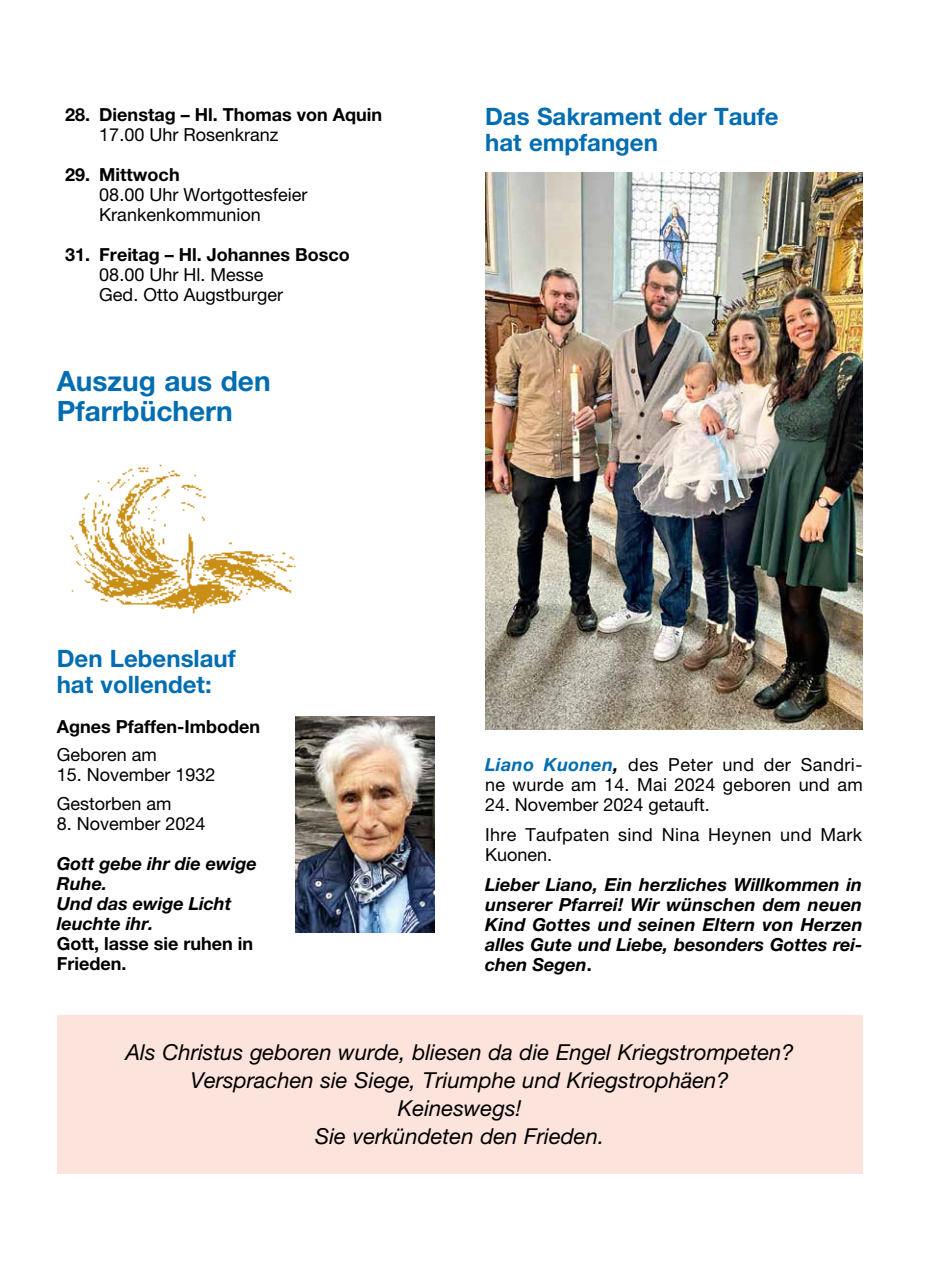
<style>
.page{position:relative;width:942px;height:1276px;background:#fff}
.page>*{position:absolute;margin:0;border:0;box-sizing:border-box;transform-origin:0 0}
.t1{font:700 28px/30px "Helvetica Neue LT Pro";color:#006db2}
.t2{font:700 24px/26px "Helvetica Neue LT Pro";color:#006db2}
.t3{font:italic 22px/28px "Helvetica Neue LT Pro";color:#000;text-align:center}
.t4{font:18px/20px "Helvetica Neue LT Pro";color:#000}
.t5{font:italic 700 18px/20px "Helvetica Neue LT Pro";color:#000}
.t6{font:700 18px/20px "Helvetica Neue LT Pro";color:#000}
.t7{font:18px/30px "Helvetica Neue LT Pro";letter-spacing:.02em;color:#000}
.s1{font-weight:700;font-style:italic;color:#006db2}
.s2{font-weight:700;font-style:italic}
.s3{font-style:normal}
</style>
<div class="page">
<img style="left:295px;top:716px;width:139px;height:216px">
<div style="left:57px;top:1015px;width:805px;height:159px;background:#fce3db"></div>
<img style="left:70px;top:464px;width:226px;height:150px">
<img style="left:485px;top:173px;width:377px;height:557px">
<p class="t6" style="left:65px;top:104px;width:318px">28. Dienstag – Hl. Thomas von Aquin</p>
<p class="t4" style="left:99px;top:124px;width:181px">17.00 Uhr Rosenkranz</p>
<p class="t6" style="left:65px;top:164px;width:116px">29. Mittwoch</p>
<p class="t4" style="left:99px;top:184px;width:210px">08.00 Uhr Wortgottesfeier<br>Krankenkommunion</p>
<p class="t6" style="left:65px;top:244px;width:286px">31. Freitag – Hl. Johannes Bosco</p>
<p class="t4" style="left:99px;top:264px;width:185px">08.00 Uhr Hl. Messe<br>Ged. Otto Augstburger</p>
<h1 class="t1" style="left:57px;top:365px;width:215px">Auszug aus den<br>Pfarrbüchern</h1>
<h2 class="t2" style="left:57px;top:644px;width:180px">Den Lebenslauf hat vollendet:</h2>
<p class="t6" style="left:57px;top:716px;width:205px">Agnes Pfaffen-Imboden</p>
<p class="t4" style="left:57px;top:744px;width:102px">Geboren am</p>
<p class="t4" style="left:57px;top:760px;width:160px;line-height:28.6px">15. November 1932<br>Gestorben am</p>
<p class="t4" style="left:57px;top:813px;width:150px">8. November 2024</p>
<p class="t5" style="left:57px;top:853px;width:201px">Gott gebe ihr die ewige<br>Ruhe.<br>Und das ewige Licht leuchte ihr.</p>
<p class="t6" style="left:57px;top:933px;width:198px">Gott, lasse sie ruhen in<br>Frieden.</p>
<h2 class="t2" style="left:485px;top:103px;width:295px">Das Sakrament der Taufe hat empfangen</h2>
<p class="t4" style="left:485px;top:754px;width:379px"><span class="s1">Liano Kuonen</span><span class="s2">,</span> des Peter und der Sandri&shy;ne wurde am 14. Mai 2024 geboren und am</p>
<p class="t7" style="left:485px;top:789px;width:378px">24. November 2024 getauft.<br>Ihre Taufpaten sind Nina Heynen und Mark</p>
<p class="t4" style="left:485px;top:844px;width:69px">Kuonen.</p>
<p class="t5" style="left:485px;top:874px;width:379px;text-align:justify">Lieber Liano, Ein herzliches Willkommen in unserer Pfarrei! Wir wünschen dem neuen Kind Gottes und seinen Eltern von Herzen alles Gute und Liebe, besonders Gottes rei&shy;chen Segen<span class="s3">.</span></p>
<p class="t3" style="left:126px;top:1038px;width:669px">Als Christus geboren wurde, bliesen da die Engel Kriegstrompeten?<br>Versprachen sie Siege, Triumphe und Kriegstrophäen?<br>Keineswegs!<br>Sie verkündeten den Frieden.</p>
</div>
